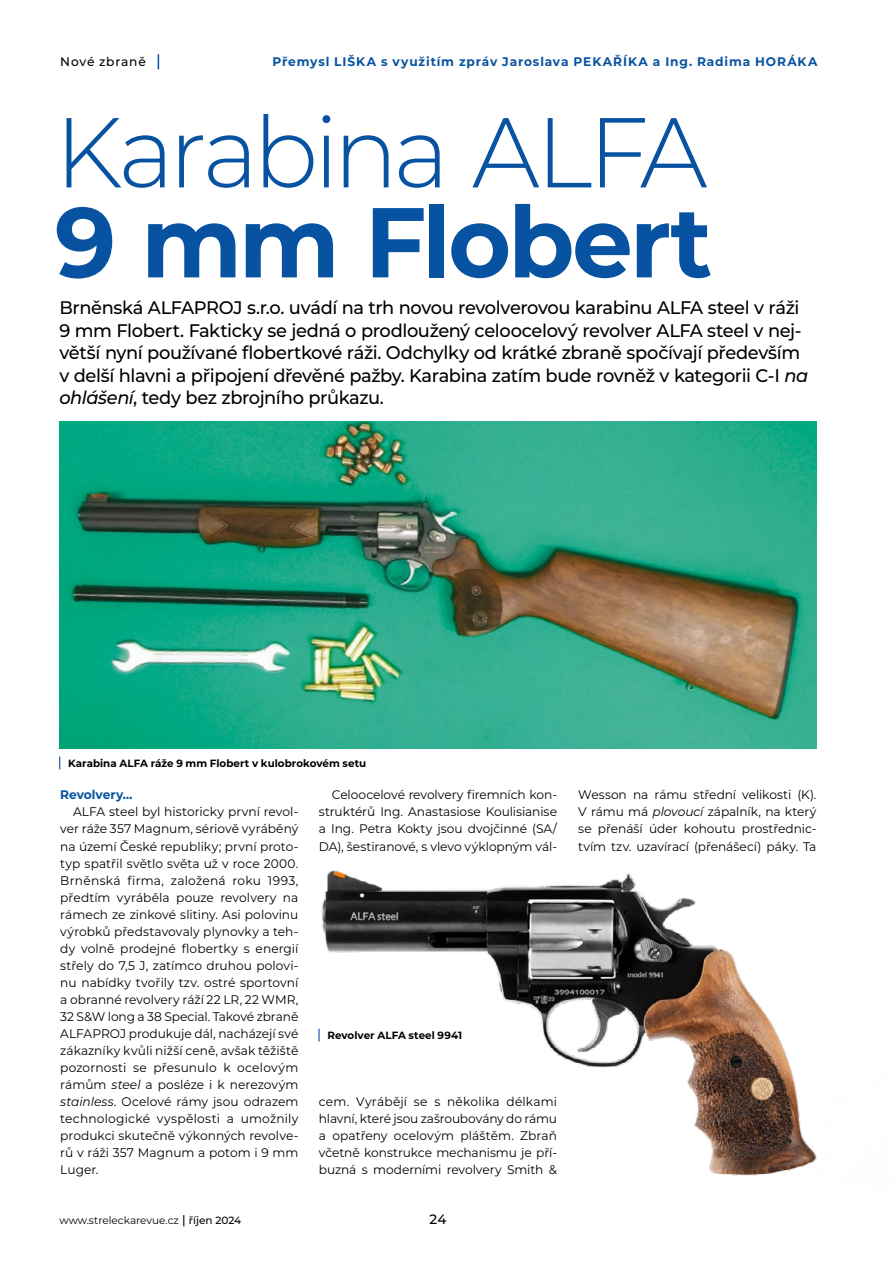
<style>
.page{position:relative;width:893px;height:1263px;background:#fff}
.page>*{position:absolute;margin:0;border:0;box-sizing:border-box;transform-origin:0 0}
.t1{font:300 99px "Montserrat";letter-spacing:-.05em;color:#0853a1}
.t2{font:700 99px "Montserrat";letter-spacing:-.03em;color:#0853a1}
.t3{font:500 18.15px/22.5px "Montserrat";letter-spacing:-.02em;color:#000}
.t4{font:500 13.5px "Montserrat";color:#000}
.t5{font:12.45px/17px "Montserrat";letter-spacing:-.005em;color:#000;text-align:justify}
.t6{font:700 12.45px "Montserrat";letter-spacing:.07em;color:#0853a1}
.t7{font:700 12.45px "Montserrat";color:#0853a1}
.t8{font:500 12.45px "Montserrat";letter-spacing:.065em;color:#000}
.t9{font:700 10.5px "Montserrat";letter-spacing:.005em;color:#000}
.t10{font:10.5px "Montserrat";letter-spacing:-.005em;color:#000}
.s1{font-style:italic}
.s2{font-weight:500;font-size:12px}
.s3{font-weight:500}
</style>
<div class="page">
<svg style="left:158px;top:54px;width:1px;height:15px"></svg>
<img style="left:60px;top:421px;width:756px;height:327px">
<svg style="left:59px;top:756px;width:1px;height:13px"></svg>
<img style="left:318px;top:870px;width:499px;height:306px">
<svg style="left:318px;top:1029px;width:2px;height:12px"></svg>
<p class="t8" style="left:60px;top:53px;width:87px">Nové zbraně</p>
<p class="t6" style="left:272px;top:53px;width:546px">Přemysl LIŠKA s využitím zpráv Jaroslava PEKAŘÍKA a Ing. Radima HORÁKA</p>
<h1 class="t1" style="left:55px;top:85px;width:654px">Karabina ALFA</h1>
<h1 class="t2" style="left:55px;top:171px;width:659px">9 mm Flobert</h1>
<p class="t3" style="left:59px;top:296px;width:750px">Brněnská ALFAPROJ s.r.o. uvádí na trh novou revolverovou karabinu ALFA steel v ráži 9 mm Flobert. Fakticky se jedná o prodloužený celoocelový revolver ALFA steel v nej&shy;větší nyní používané flobertkové ráži. Odchylky od krátké zbraně spočívají především v delší hlavni a připojení dřevěné pažby. Karabina zatím bude rovněž v kategorii C-I <span class="s1">na ohlášení</span>, tedy bez zbrojního průkazu.</p>
<p class="t9" style="left:68px;top:755px;width:299px">Karabina ALFA ráže 9 mm Flobert v kulobrokovém setu</p>
<p class="t7" style="left:60px;top:786px;width:74px">Revolvery…</p>
<p class="t5" style="left:60px;top:803px;width:240px;text-indent:13px">ALFA steel byl historicky první revol&shy;ver ráže 357 Magnum, sériově vyráběný na území České republiky; první proto&shy;typ spatřil světlo světa už v roce 2000.<br>Brněnská firma, založená roku 1993, předtím vyráběla pouze revolvery na rámech ze zinkové slitiny. Asi polovinu výrobků představovaly plynovky a teh&shy;dy volně prodejné flobertky s energií střely do 7,5 J, zatímco druhou polovi&shy;nu nabídky tvořily tzv. ostré sportovní a obranné revolvery ráží 22 LR, 22 WMR, 32 S&amp;W long a 38 Special. Takové zbraně ALFAPROJ produkuje dál, nacházejí své zákazníky kvůli nižší ceně, avšak těžiště pozornosti se přesunulo k ocelovým rámům <span class="s1">steel</span> a posléze i k nerezovým <span class="s1">stainless</span>. Ocelové rámy jsou odrazem technologické vyspělosti a umožnily produkci skutečně výkonných revolve&shy;rů v ráži 357 Magnum a potom i 9 mm Luger.</p>
<p class="t10" style="left:60px;top:1213px;width:183px">www.streleckarevue.cz <span class="s2">|</span> <span class="s3">říjen 2024</span></p>
<p class="t5" style="left:319px;top:786px;width:240px;text-indent:13px">Celoocelové revolvery firemních kon&shy;struktérů Ing. Anastasiose Koulisianise a Ing. Petra Kokty jsou dvojčinné (SA/ DA), šestiranové, s vlevo výklopným vál-</p>
<p class="t5" style="left:578px;top:786px;width:240px">Wesson na rámu střední velikosti (K).<br>V rámu má <span class="s1">plovoucí</span> zápalník, na který se přenáší úder kohoutu prostřednic&shy;tvím tzv. uzavírací (přenášecí) páky. Ta</p>
<p class="t9" style="left:328px;top:1027px;width:136px">Revolver ALFA steel 9941</p>
<p class="t5" style="left:319px;top:1092px;width:240px">cem. Vyrábějí se s několika délkami hlavní, které jsou zašroubovány do rámu a opatřeny ocelovým pláštěm. Zbraň včetně konstrukce mechanismu je pří&shy;buzná s moderními revolvery Smith &amp;</p>
<p class="t4" style="left:429px;top:1210px;width:19px">24</p>
</div>
